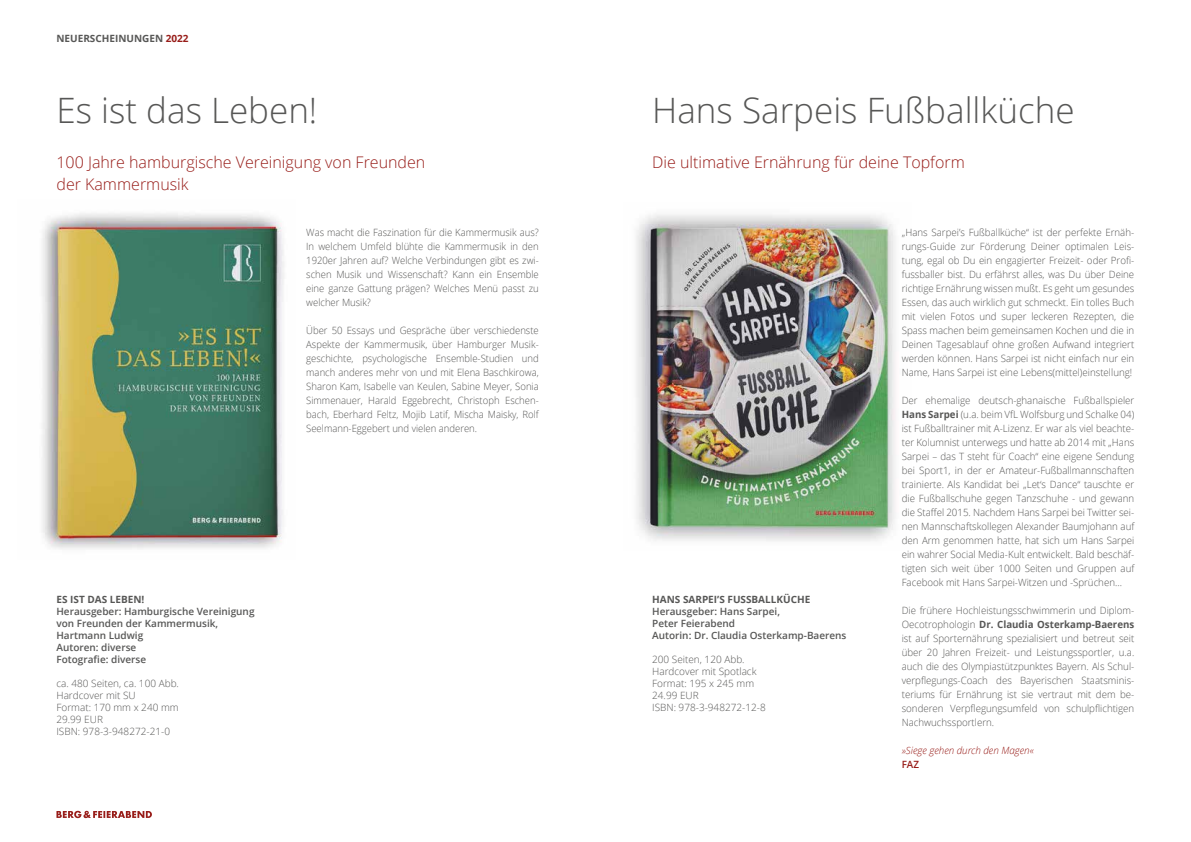
<style>
.page{position:relative;width:1191px;height:842px;background:#fff}
.page>*{position:absolute;margin:0;border:0;box-sizing:border-box;transform-origin:0 0}
.t1{font:300 35px "Open Sans";color:#575756}
.t2{font:300 16px/22px "Open Sans";color:#981d19}
.t3{font:300 10px/14px "Open Sans";color:#575756;text-align:justify}
.t4{font:300 10px/14px "Open Sans";color:#575756;text-align:justify;scale:.95 1}
.t5{font:600 10px/12px "Open Sans";color:#575756}
.t6{font:700 10px "Open Sans";color:#575756}
.t7{font:italic 300 10px "Open Sans";color:#981d19}
.t8{font:600 10px "Open Sans";color:#981d19}
.s1{color:#981d19}
.s2{font-weight:700}
</style>
<div class="page">
<img style="left:42px;top:213px;width:242px;height:336px">
<img style="left:636px;top:214px;width:260px;height:327px">
<svg style="left:56px;top:811px;width:96px;height:7px"></svg>
<p class="t6" style="left:56px;top:31px;width:134px">NEUERSCHEINUNGEN <span class="s1">2022</span></p>
<h1 class="t1" style="left:56px;top:86px;width:262px">Es ist das Leben!</h1>
<h1 class="t1" style="left:652px;top:86px;width:424px">Hans Sarpeis Fußballküche</h1>
<h2 class="t2" style="left:56px;top:151px;width:370px">100 Jahre hamburgische Vereinigung von Freunden der Kammermusik</h2>
<h2 class="t2" style="left:652px;top:151px;width:314px">Die ultimative Ernährung für deine Topform</h2>
<p class="t4" style="left:306px;top:225px;width:246px">Was macht die Faszination für die Kammermusik aus?<br>In welchem Umfeld blühte die Kammermusik in den 1920er Jahren auf? Welche Verbindungen gibt es zwi&shy;schen Musik und Wissenschaft? Kann ein Ensemble eine ganze Gattung prägen? Welches Menü passt zu welcher Musik?</p>
<p class="t4" style="left:306px;top:323px;width:246px">Über 50 Essays und Gespräche über verschiedenste Aspekte der Kammermusik, über Hamburger Musik&shy;geschichte, psychologische Ensemble-Studien und manch anderes mehr von und mit Elena Baschkirowa, Sharon Kam, Isabelle van Keulen, Sabine Meyer, Sonia Simmenauer, Harald Eggebrecht, Christoph Eschen&shy;bach, Eberhard Feltz, Mojib Latif, Mischa Maisky, Rolf Seelmann-Eggebert und vielen anderen.</p>
<p class="t3" style="left:901px;top:225px;width:234px">„Hans Sarpei’s Fußballküche“ ist der perfekte Ernäh&shy;rungs-Guide zur Förderung Deiner optimalen Leis&shy;tung, egal ob Du ein engagierter Freizeit- oder Profi&shy;fussballer bist. Du erfährst alles, was Du über Deine richtige Ernährung wissen mußt. Es geht um gesundes Essen, das auch wirklich gut schmeckt. Ein tolles Buch mit vielen Fotos und super leckeren Rezepten, die Spass machen beim gemeinsamen Kochen und die in Deinen Tagesablauf ohne großen Aufwand integriert werden können. Hans Sarpei ist nicht einfach nur ein Name, Hans Sarpei ist eine Lebens(mittel)einstellung!</p>
<p class="t3" style="left:901px;top:393px;width:234px">Der ehemalige deutsch-ghanaische Fußballspieler <span class="s2">Hans Sarpei</span> (u.a. beim VfL Wolfsburg und Schalke 04) ist Fußballtrainer mit A-Lizenz. Er war als viel beachte&shy;ter Kolumnist unterwegs und hatte ab 2014 mit „Hans Sarpei – das T steht für Coach“ eine eigene Sendung bei Sport1, in der er Amateur-Fußballmannschaften trainierte. Als Kandidat bei „Let‘s Dance“ tauschte er die Fußballschuhe gegen Tanzschuhe - und gewann die Staffel 2015. Nachdem Hans Sarpei bei Twitter sei&shy;nen Mannschaftskollegen Alexander Baumjohann auf den Arm genommen hatte, hat sich um Hans Sarpei ein wahrer Social Media-Kult entwickelt. Bald beschäf&shy;tigten sich weit über 1000 Seiten und Gruppen auf Facebook mit Hans Sarpei-Witzen und -Sprüchen...</p>
<p class="t3" style="left:901px;top:603px;width:234px">Die frühere Hochleistungsschwimmerin und Diplom-Oecotrophologin <span class="s2">Dr. Claudia Osterkamp-Baerens </span>ist auf Sporternährung spezialisiert und betreut seit über 20 Jahren Freizeit- und Leistungssportler, u.a. auch die des Olympiastützpunktes Bayern. Als Schul&shy;verpflegungs-Coach des Bayerischen Staatsminis&shy;teriums für Ernährung ist sie vertraut mit dem be&shy;sonderen Verpflegungsumfeld von schulpflichtigen Nachwuchssportlern.</p>
<p class="t7" style="left:901px;top:743px;width:134px">»Siege gehen durch den Magen«</p>
<p class="t8" style="left:901px;top:757px;width:19px">FAZ</p>
<p class="t6" style="left:652px;top:592px;width:160px">HANS SARPEI’S FUSSBALLKÜCHE</p>
<p class="t5" style="left:652px;top:605px;width:196px">Herausgeber: Hans Sarpei,<br>Peter Feierabend<br>Autorin: Dr. Claudia Osterkamp-Baerens</p>
<p class="t3" style="left:652px;top:653px;width:115px;line-height:12px;text-align:left">200 Seiten, 120 Abb.<br>Hardcover mit Spotlack<br>Format: 195 x 245 mm<br>24.99 EUR<br>ISBN: 978-3-948272-12-8</p>
<p class="t6" style="left:56px;top:592px;width:89px">ES IST DAS LEBEN!</p>
<p class="t5" style="left:56px;top:605px;width:200px">Herausgeber: Hamburgische Vereinigung von Freunden der Kammermusik,<br>Hartmann Ludwig<br>Autoren: diverse<br>Fotografie: diverse</p>
<p class="t3" style="left:56px;top:677px;width:124px;line-height:12px;text-align:left">ca. 480 Seiten, ca. 100 Abb.<br>Hardcover mit SU<br>Format: 170 mm x 240 mm<br>29.99 EUR<br>ISBN: 978-3-948272-21-0</p>
</div>
